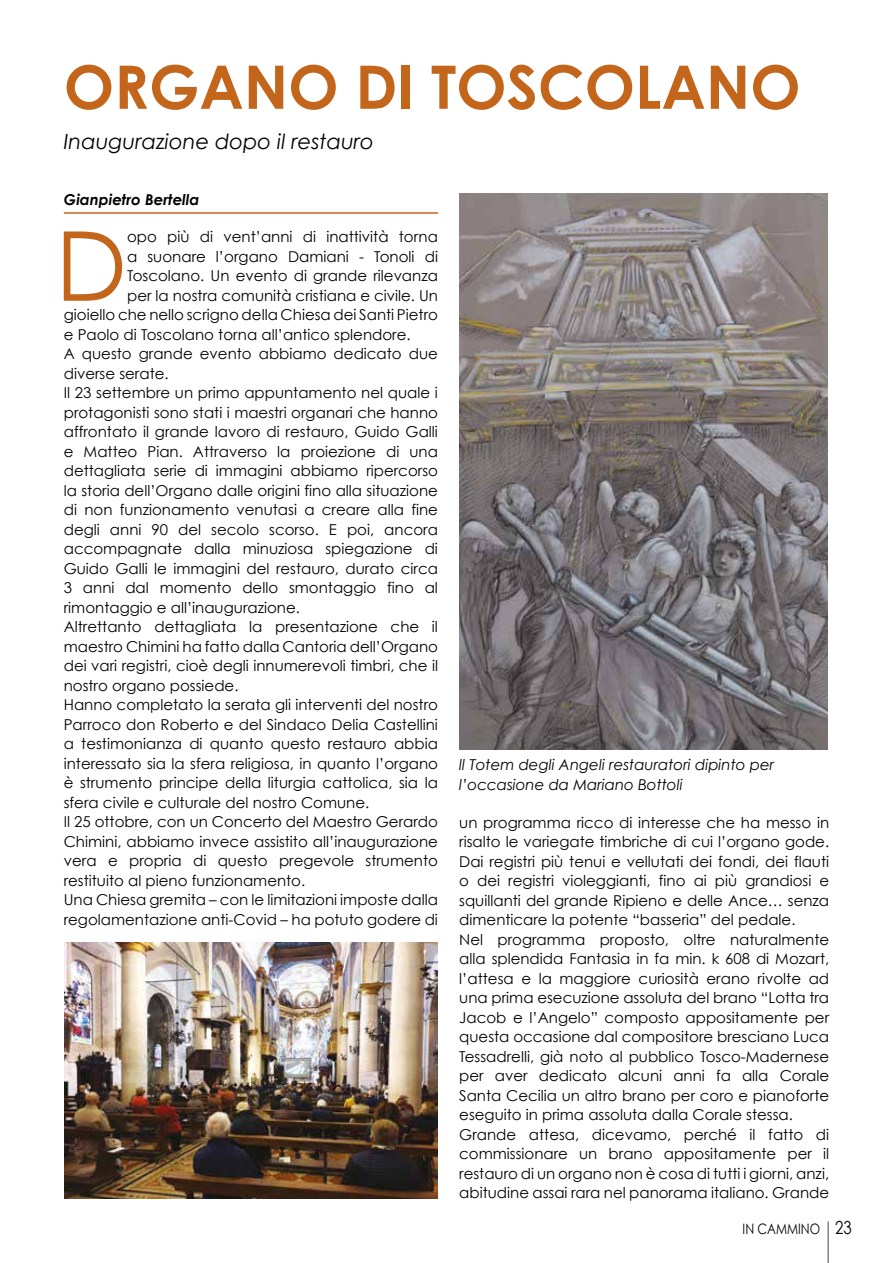
<style>
.page{position:relative;width:893px;height:1263px;background:#fff}
.page>*{position:absolute;margin:0;border:0;box-sizing:border-box;transform-origin:0 0}
.t1{font:96.45px "Century Gothic";color:#c4651c}
.t2{font:700 60px "Century Gothic";color:#c4651c}
.t3{font:italic 21px "Century Gothic";color:#000}
.t4{font:15px/19.5px "Century Gothic";color:#000}
.t5{font:italic 15px/19.5px "Century Gothic";color:#000}
.t6{font:italic 700 15px "Century Gothic";color:#000}
.t7{font:14.4px "Century Gothic";color:#000;scale:.83 1}
.s1{font-size:18px}
</style>
<div class="page">
<hr style="left:827px;top:1221px;width:2px;height:42px;background:#000">
<hr style="left:64px;top:212px;width:374px;height:2px;background:#c4651c">
<img style="left:459px;top:193px;width:368px;height:556px">
<img style="left:65px;top:943px;width:373px;height:256px">
<h2 class="t2" style="left:64px;top:41px;width:738px">ORGANO DI TOSCOLANO</h2>
<h3 class="t3" style="left:64px;top:126px;width:312px">Inaugurazione dopo il restauro</h3>
<p class="t6" style="left:64px;top:188px;width:137px">Gianpietro Bertella</p>
<h1 class="t1" style="left:55px;top:198px;width:73px">D</h1>
<p class="t4" style="left:127px;top:227px;width:312px">opo più di vent’anni di inattività torna</p>
<p class="t4" style="left:127px;top:246px;width:312px">a suonare l’organo Damiani - Tonoli di</p>
<p class="t4" style="left:127px;top:266px;width:312px">Toscolano. Un evento di grande rilevanza</p>
<p class="t4" style="left:127px;top:285px;width:312px">per la nostra comunità cristiana e civile. Un</p>
<p class="t4" style="left:64px;top:305px;width:376px">gioiello che nello scrigno della Chiesa dei Santi Pietro</p>
<p class="t4" style="left:64px;top:324px;width:348px">e Paolo di Toscolano torna all’antico splendore.</p>
<p class="t4" style="left:64px;top:344px;width:376px">A questo grande evento abbiamo dedicato due</p>
<p class="t4" style="left:64px;top:363px;width:106px">diverse serate.</p>
<p class="t4" style="left:64px;top:383px;width:376px">Il 23 settembre un primo appuntamento nel quale i</p>
<p class="t4" style="left:64px;top:402px;width:376px">protagonisti sono stati i maestri organari che hanno</p>
<p class="t4" style="left:64px;top:422px;width:376px">affrontato il grande lavoro di restauro, Guido Galli</p>
<p class="t4" style="left:64px;top:441px;width:376px">e Matteo Pian. Attraverso la proiezione di una</p>
<p class="t4" style="left:64px;top:461px;width:376px">dettagliata serie di immagini abbiamo ripercorso</p>
<p class="t4" style="left:64px;top:480px;width:376px">la storia dell’Organo dalle origini fino alla situazione</p>
<p class="t4" style="left:64px;top:500px;width:376px">di non funzionamento venutasi a creare alla fine</p>
<p class="t4" style="left:64px;top:519px;width:376px">degli anni 90 del secolo scorso. E poi, ancora</p>
<p class="t4" style="left:64px;top:539px;width:376px">accompagnate dalla minuziosa spiegazione di</p>
<p class="t4" style="left:64px;top:558px;width:376px">Guido Galli le immagini del restauro, durato circa</p>
<p class="t4" style="left:64px;top:578px;width:376px">3 anni dal momento dello smontaggio fino al</p>
<p class="t4" style="left:64px;top:597px;width:238px">rimontaggio e all’inaugurazione.</p>
<p class="t4" style="left:64px;top:617px;width:376px">Altrettanto dettagliata la presentazione che il</p>
<p class="t4" style="left:64px;top:636px;width:376px">maestro Chimini ha fatto dalla Cantoria dell’Organo</p>
<p class="t4" style="left:64px;top:656px;width:376px">dei vari registri, cioè degli innumerevoli timbri, che il</p>
<p class="t4" style="left:64px;top:675px;width:176px">nostro organo possiede.</p>
<p class="t4" style="left:64px;top:695px;width:376px">Hanno completato la serata gli interventi del nostro</p>
<p class="t4" style="left:64px;top:714px;width:376px">Parroco don Roberto e del Sindaco Delia Castellini</p>
<p class="t4" style="left:64px;top:734px;width:376px">a testimonianza di quanto questo restauro abbia</p>
<p class="t4" style="left:64px;top:753px;width:376px">interessato sia la sfera religiosa, in quanto l’organo</p>
<p class="t4" style="left:64px;top:773px;width:376px">è strumento principe della liturgia cattolica, sia la</p>
<p class="t4" style="left:64px;top:792px;width:307px">sfera civile e culturale del nostro Comune.</p>
<p class="t4" style="left:64px;top:812px;width:376px">Il 25 ottobre, con un Concerto del Maestro Gerardo</p>
<p class="t4" style="left:64px;top:831px;width:376px">Chimini, abbiamo invece assistito all’inaugurazione</p>
<p class="t4" style="left:64px;top:851px;width:376px">vera e propria di questo pregevole strumento</p>
<p class="t4" style="left:64px;top:870px;width:243px">restituito al pieno funzionamento.</p>
<p class="t4" style="left:64px;top:890px;width:376px">Una Chiesa gremita – con le limitazioni imposte dalla</p>
<p class="t4" style="left:64px;top:909px;width:376px">regolamentazione anti-Covid – ha potuto godere di</p>
<p class="t5" style="left:459px;top:755px;width:317px">ll Totem degli Angeli restauratori dipinto per l’occasione da Mariano Bottoli</p>
<p class="t4" style="left:459px;top:812px;width:371px">un programma ricco di interesse che ha messo in risalto le variegate timbriche di cui l’organo gode.<br>Dai registri più tenui e vellutati dei fondi, dei flauti o dei registri violeggianti, fino ai più grandiosi e squillanti del grande Ripieno e delle Ance… senza dimenticare la potente “basseria” del pedale.<br>Nel programma proposto, oltre naturalmente alla splendida Fantasia in fa min. k 608 di Mozart, l’attesa e la maggiore curiosità erano rivolte ad una prima esecuzione assoluta del brano “Lotta tra Jacob e l’Angelo” composto appositamente per questa occasione dal compositore bresciano Luca Tessadrelli, già noto al pubblico Tosco-Madernese per aver dedicato alcuni anni fa alla Corale Santa Cecilia un altro brano per coro e pianoforte eseguito in prima assoluta dalla Corale stessa.<br>Grande attesa, dicevamo, perché il fatto di commissionare un brano appositamente per il restauro di un organo non è cosa di tutti i giorni, anzi, abitudine assai rara nel panorama italiano. Grande</p>
<p class="t7" style="left:743px;top:1218px;width:133px">IN CAMMINO <span class="s1">23</span></p>
</div>
